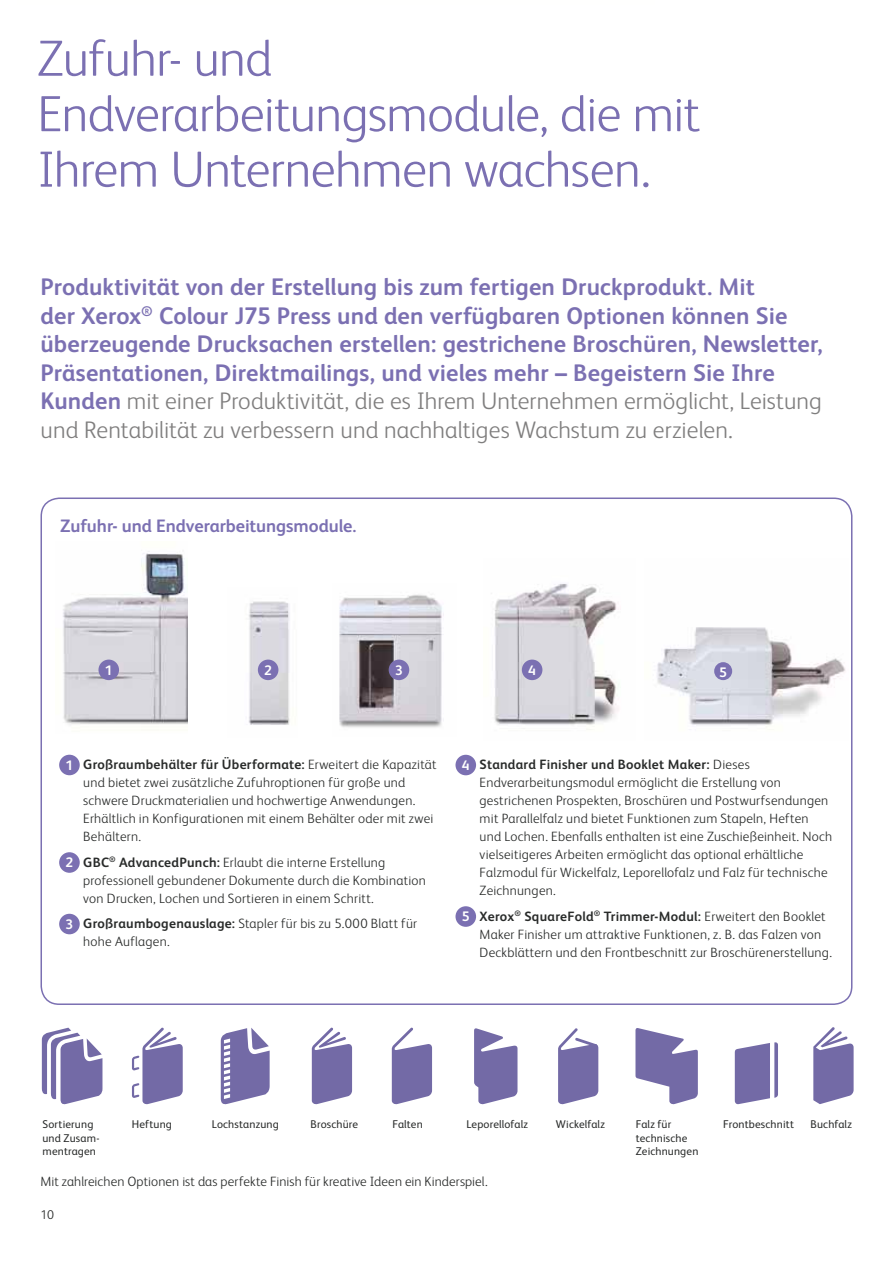
<style>
.page{position:relative;width:893px;height:1263px;background:#fff}
.page>*{position:absolute;margin:0;border:0;box-sizing:border-box;transform-origin:0 0}
.t1{font:300 51px/55.5px "Xerox Sans";letter-spacing:-.01em;color:#7b70b2}
.t2{font:700 24px/28.5px "Xerox Sans";letter-spacing:.005em;color:#7b70b2}
.t3{font:700 18px "Xerox Sans";letter-spacing:-.005em;color:#7b70b2}
.t4{font:700 13.8px "Xerox Sans";color:#fffffe}
.t5{font:300 13.5px/18px "Xerox Sans";letter-spacing:.02em;color:#292b2a}
.t6{font:300 12.75px "Xerox Sans";color:#292b2a}
.t7{font:11.25px/13.5px "Xerox Sans";letter-spacing:.015em;color:#292b2a}
.s1{font-weight:300;color:#7f7e7e}
.s2{font-weight:700;font-size:13.8px;color:#fffffe}
.s3{font-weight:700}
</style>
<div class="page">
<img style="left:339px;top:594px;width:105px;height:134px">
<img style="left:63px;top:551px;width:125px;height:174px">
<img style="left:657px;top:627px;width:189px;height:98px">
<img style="left:494px;top:583px;width:125px;height:147px">
<img style="left:248px;top:601px;width:42px;height:124px">
<div style="left:98px;top:660px;width:21px;height:20px;background:#7b70b2;border-radius:50%"></div>
<div style="left:258px;top:660px;width:20px;height:20px;background:#7b70b2;border-radius:50%"></div>
<div style="left:388px;top:660px;width:21px;height:20px;background:#7b70b2;border-radius:50%"></div>
<div style="left:522px;top:660px;width:20px;height:20px;background:#7b70b2;border-radius:50%"></div>
<div style="left:714px;top:662px;width:18px;height:18px;background:#7b70b2;border-radius:50%"></div>
<div style="left:59px;top:755px;width:21px;height:20px;background:#7b70b2;border-radius:50%"></div>
<div style="left:59px;top:852px;width:21px;height:21px;background:#7b70b2;border-radius:50%"></div>
<div style="left:59px;top:914px;width:21px;height:20px;background:#7b70b2;border-radius:50%"></div>
<div style="left:455px;top:755px;width:21px;height:20px;background:#7b70b2;border-radius:50%"></div>
<div style="left:455px;top:906px;width:21px;height:21px;background:#7b70b2;border-radius:50%"></div>
<svg style="left:132px;top:1027px;width:51px;height:78px"></svg>
<svg style="left:392px;top:1027px;width:40px;height:78px"></svg>
<svg style="left:474px;top:1028px;width:43px;height:77px"></svg>
<svg style="left:312px;top:1027px;width:40px;height:78px"></svg>
<svg style="left:813px;top:1027px;width:40px;height:77px"></svg>
<svg style="left:42px;top:1028px;width:60px;height:77px"></svg>
<svg style="left:221px;top:1028px;width:48px;height:77px"></svg>
<svg style="left:734px;top:1042px;width:44px;height:63px"></svg>
<svg style="left:558px;top:1028px;width:40px;height:77px"></svg>
<svg style="left:635px;top:1028px;width:62px;height:77px"></svg>
<h1 class="t1" style="left:37px;top:36px;width:664px">Zufuhr- und<br>Endverarbeitungsmodule, die mit<br>Ihrem Unternehmen wachsen.</h1>
<p class="t2" style="left:40px;top:275px;width:783px">Produktivität von der Erstellung bis zum fertigen Druckprodukt. Mit<br>der Xerox<sup>®</sup> Colour J75 Press und den verfügbaren Optionen können Sie überzeugende Drucksachen erstellen: gestrichene Broschüren, Newsletter, Präsentationen, Direktmailings, und vieles mehr – Begeistern Sie Ihre Kunden <span class="s1">mit einer Produktivität, die es Ihrem Unternehmen ermöglicht, Leistung und Rentabilität zu verbessern und nachhaltiges Wachstum zu erzielen.</span></p>
<h3 class="t3" style="left:60px;top:519px;width:297px">Zufuhr- und Endverarbeitungsmodule.</h3>
<p class="t4" style="left:105px;top:665px;width:9px">1</p>
<p class="t4" style="left:264px;top:665px;width:9px">2</p>
<p class="t4" style="left:395px;top:665px;width:9px">3</p>
<p class="t4" style="left:528px;top:665px;width:9px">4</p>
<p class="t4" style="left:719px;top:667px;width:9px">5</p>
<p class="t5" style="left:83px;top:757px;width:355px;text-indent:-18px"><span class="s2">1</span> <span class="s3">Großraumbehälter für Überformate:</span> Erweitert die Kapazität und bietet zwei zusätzliche Zufuhroptionen für große und schwere Druckmaterialien und hochwertige Anwendungen.<br>Erhältlich in Konfigurationen mit einem Behälter oder mit zwei Behältern.</p>
<p class="t5" style="left:83px;top:855px;width:344px;text-indent:-18px"><span class="s2">2</span> <span class="s3">GBC</span><sup>®</sup> <span class="s3">AdvancedPunch:</span> Erlaubt die interne Erstellung professionell gebundener Dokumente durch die Kombination von Drucken, Lochen und Sortieren in einem Schritt.</p>
<p class="t5" style="left:83px;top:916px;width:335px;text-indent:-18px"><span class="s2">3</span> <span class="s3">Großraumbogenauslage:</span> Stapler für bis zu 5.000 Blatt für hohe Auflagen.</p>
<p class="t5" style="left:479px;top:757px;width:354px;text-indent:-18px"><span class="s2">4</span> <span class="s3">Standard Finisher und Booklet Maker:</span> Dieses Endverarbeitungsmodul ermöglicht die Erstellung von gestrichenen Prospekten, Broschüren und Postwurfsendungen mit Parallelfalz und bietet Funktionen zum Stapeln, Heften und Lochen. Ebenfalls enthalten ist eine Zuschießeinheit. Noch vielseitigeres Arbeiten ermöglicht das optional erhältliche Falzmodul für Wickelfalz, Leporellofalz und Falz für technische Zeichnungen.</p>
<p class="t5" style="left:479px;top:909px;width:354px;text-indent:-18px"><span class="s2">5</span> <span class="s3">Xerox</span><sup>®</sup> <span class="s3">SquareFold</span><sup>®</sup> <span class="s3">Trimmer-Modul:</span> Erweitert den Booklet<br>Maker Finisher um attraktive Funktionen, z. B. das Falzen von<br>Deckblättern und den Frontbeschnitt zur Broschürenerstellung.</p>
<p class="t7" style="left:43px;top:1119px;width:59px">Sortierung und Zusam&shy;mentragen</p>
<p class="t7" style="left:132px;top:1119px;width:42px">Heftung</p>
<p class="t7" style="left:212px;top:1119px;width:69px">Lochstanzung</p>
<p class="t7" style="left:310px;top:1119px;width:49px">Broschüre</p>
<p class="t7" style="left:392px;top:1119px;width:32px">Falten</p>
<p class="t7" style="left:466px;top:1119px;width:63px">Leporellofalz</p>
<p class="t7" style="left:556px;top:1119px;width:50px">Wickelfalz</p>
<p class="t7" style="left:635px;top:1119px;width:64px">Falz für technische<br>Zeichnungen</p>
<p class="t7" style="left:723px;top:1119px;width:72px">Frontbeschnitt</p>
<p class="t7" style="left:810px;top:1119px;width:43px">Buchfalz</p>
<p class="t5" style="left:40px;top:1174px;width:448px">Mit zahlreichen Optionen ist das perfekte Finish für kreative Ideen ein Kinderspiel.</p>
<p class="t6" style="left:40px;top:1210px;width:15px">10</p>
</div>
